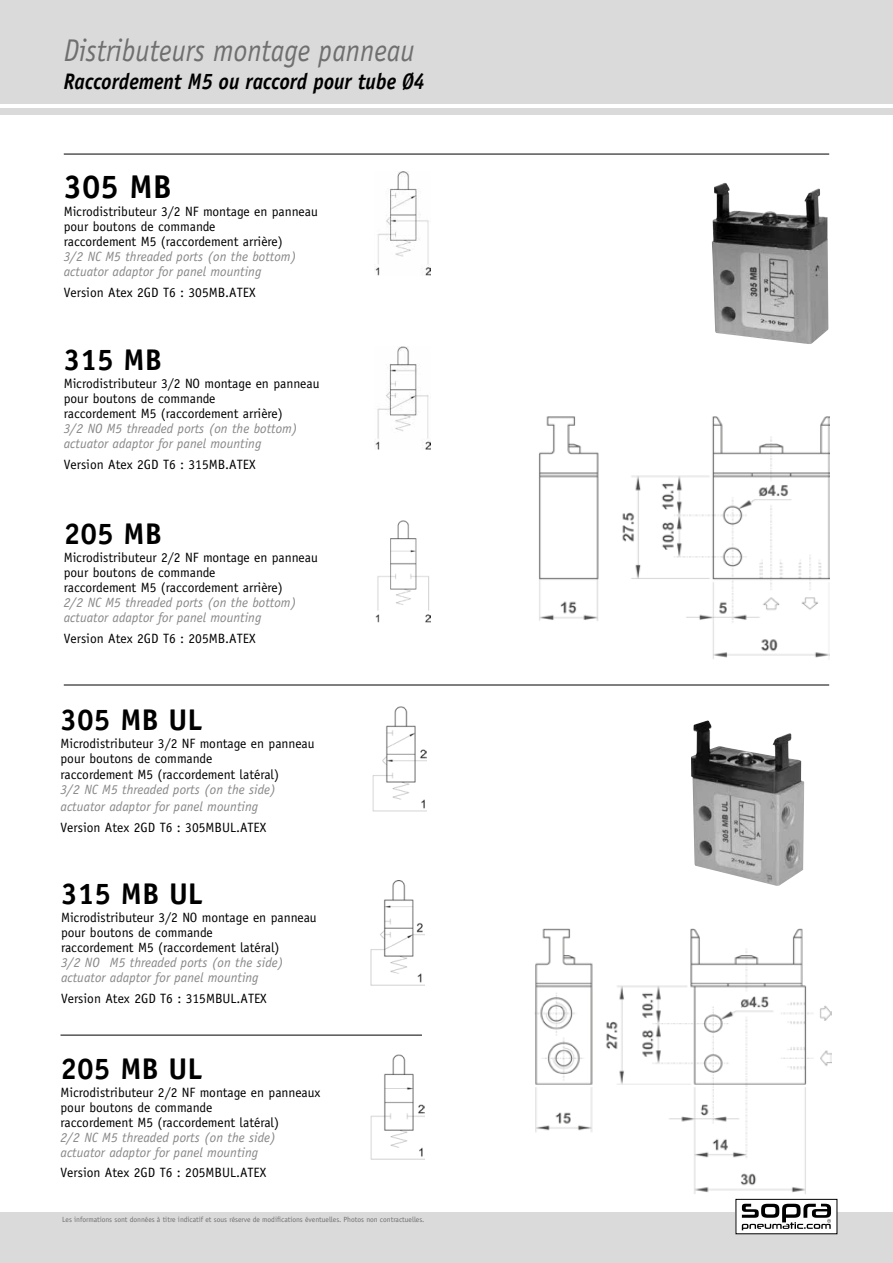
<style>
.page{position:relative;width:893px;height:1263px;background:#fff}
.page>*{position:absolute;margin:0;border:0;box-sizing:border-box;transform-origin:0 0}
.t1{font:700 33px "Officina Sans";color:#000}
.t2{font:italic 31.5px "Officina Sans";color:#706f6f;scale:.9 1}
.t3{font:700 30px "Officina Sans";color:#000}
.t4{font:italic 700 22.5px "Officina Sans";color:#000;scale:.9 1}
.t5{font:13.5px/15px "Officina Sans";color:#000}
.t6{font:italic 13.5px/15px "Officina Sans";color:#878787}
.t7{font:7.5px "Officina Sans";color:#706f6f}
</style>
<div class="page">
<img style="left:374px;top:172px;width:56px;height:103px">
<img style="left:375px;top:346px;width:55px;height:103px">
<img style="left:375px;top:521px;width:55px;height:101px">
<img style="left:539px;top:416px;width:290px;height:243px">
<div style="left:0;top:0;width:893px;height:104px;background:#dadada"></div>
<div style="left:0;top:1212px;width:893px;height:51px;background:#dadada"></div>
<hr style="left:64px;top:154px;width:765px;height:1px;background:#000">
<div style="left:0;top:108px;width:893px;height:7px;background:#dadada"></div>
<div style="left:736px;top:1199px;width:101px;height:35px;background:#fff"></div>
<div style="left:735px;top:1199px;width:102px;height:35px;border:1px solid #000"></div>
<svg style="left:742px;top:1204px;width:89px;height:26px"></svg>
<img style="left:712px;top:183px;width:116px;height:161px">
<hr style="left:64px;top:685px;width:765px;height:1px;background:#000">
<img style="left:535px;top:928px;width:297px;height:266px">
<img style="left:372px;top:706px;width:54px;height:105px">
<img style="left:371px;top:880px;width:54px;height:105px">
<img style="left:371px;top:1055px;width:54px;height:105px">
<hr style="left:61px;top:1035px;width:361px;height:1px;background:#000">
<img style="left:691px;top:720px;width:113px;height:166px">
<h2 class="t2" style="left:64px;top:32px;width:391px">Distributeurs montage panneau</h2>
<h3 class="t4" style="left:64px;top:68px;width:403px">Raccordement M5 ou raccord pour tube Ø4</h3>
<h1 class="t1" style="left:64px;top:166px;width:109px">305 MB</h1>
<p class="t5" style="left:64px;top:204px;width:256px">Microdistributeur 3/2 NF montage en panneau pour boutons de commande<br>raccordement M5 (raccordement arrière)</p>
<p class="t6" style="left:64px;top:249px;width:234px">3/2 NC M5 threaded ports (on the bottom) actuator adaptor for panel mounting</p>
<p class="t5" style="left:64px;top:285px;width:193px">Version Atex 2GD T6 : 305MB.ATEX</p>
<h3 class="t3" style="left:64px;top:341px;width:100px">315 MB</h3>
<p class="t5" style="left:64px;top:376px;width:257px">Microdistributeur 3/2 NO montage en panneau pour boutons de commande<br>raccordement M5 (raccordement arrière)</p>
<p class="t6" style="left:64px;top:421px;width:235px">3/2 NO M5 threaded ports (on the bottom) actuator adaptor for panel mounting</p>
<p class="t5" style="left:64px;top:457px;width:193px">Version Atex 2GD T6 : 315MB.ATEX</p>
<h3 class="t3" style="left:64px;top:515px;width:100px">205 MB</h3>
<p class="t5" style="left:64px;top:550px;width:256px">Microdistributeur 2/2 NF montage en panneau pour boutons de commande<br>raccordement M5 (raccordement arrière)</p>
<p class="t6" style="left:64px;top:595px;width:234px">2/2 NC M5 threaded ports (on the bottom) actuator adaptor for panel mounting</p>
<p class="t5" style="left:64px;top:631px;width:193px">Version Atex 2GD T6 : 205MB.ATEX</p>
<h3 class="t3" style="left:61px;top:701px;width:143px">305 MB UL</h3>
<p class="t5" style="left:61px;top:736px;width:256px">Microdistributeur 3/2 NF montage en panneau pour boutons de commande</p>
<p class="t5" style="left:61px;top:767px;width:220px">raccordement M5 (raccordement latéral)</p>
<p class="t6" style="left:61px;top:781px;width:217px;line-height:16.5px">3/2 NC M5 threaded ports (on the side) actuator adaptor for panel mounting</p>
<p class="t5" style="left:61px;top:819px;width:207px">Version Atex 2GD T6 : 305MBUL.ATEX</p>
<h3 class="t3" style="left:61px;top:875px;width:143px">315 MB UL</h3>
<p class="t5" style="left:61px;top:910px;width:257px">Microdistributeur 3/2 NO montage en panneau pour boutons de commande<br>raccordement M5 (raccordement latéral)</p>
<p class="t6" style="left:61px;top:955px;width:224px">3/2 NO M5 threaded ports (on the side) actuator adaptor for panel mounting</p>
<p class="t5" style="left:61px;top:991px;width:207px">Version Atex 2GD T6 : 315MBUL.ATEX</p>
<h3 class="t3" style="left:61px;top:1049px;width:143px">205 MB UL</h3>
<p class="t5" style="left:61px;top:1084px;width:262px">Microdistributeur 2/2 NF montage en panneaux pour boutons de commande<br>raccordement M5 (raccordement latéral)</p>
<p class="t6" style="left:61px;top:1129px;width:217px">2/2 NC M5 threaded ports (on the side) actuator adaptor for panel mounting</p>
<p class="t5" style="left:61px;top:1165px;width:207px">Version Atex 2GD T6 : 205MBUL.ATEX</p>
<p class="t7" style="left:62px;top:1215px;width:364px">Les informations sont données à titre indicatif et sous réserve de modifications éventuelles. Photos non contractuelles.</p>
</div>
